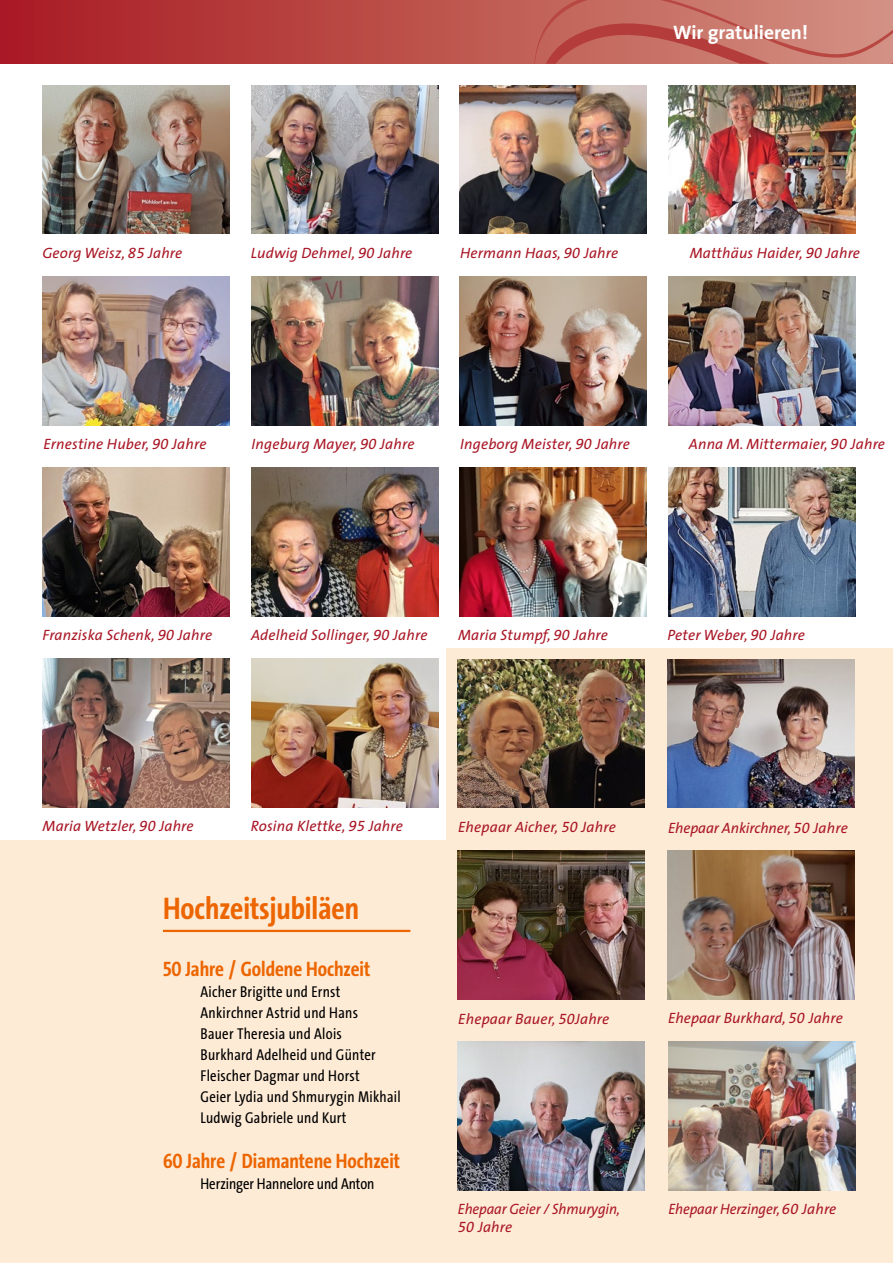
<style>
.page{position:relative;width:893px;height:1263px;background:#fff}
.page>*{position:absolute;margin:0;border:0;box-sizing:border-box;transform-origin:0 0}
.t1{font:700 31.5px "The Sans Cd LF7";color:#ec6500}
.Fließtext{font:700 21px "The Sans Cd LF7";color:#ec6500}
.Kapitel{font:700 19.5px "TS";color:#fff}
.Fließtext-2{font:15.75px "The Sans Cd LF5";letter-spacing:.02em;color:#000}
.Fließtext-3{font:15.75px "The Sans Cd LF5";color:#000}
.Bildunterschrift{font:15px "TS Sans Italic";letter-spacing:.01em;color:#a91625}
.Bildunterschrift-2{font:15px/18px "TS Sans Italic";letter-spacing:-.01em;color:#a91625;scale:.95 1}
.Bildunterschrift-3{font:15px "TS Sans Italic";letter-spacing:-.01em;color:#a91625}
</style>
<div class="page">
<svg style="left:0;top:0;width:534px;height:64px;background:#b53d3c"></svg>
<svg style="left:534px;top:0;width:359px;height:64px;background:#c77167"></svg>
<div style="left:0;top:648px;width:893px;height:615px;background:#feebd6"></div>
<div style="left:0;top:637px;width:445px;height:203px;background:#fff"></div>
<img style="left:668px;top:1042px;width:187px;height:149px">
<img style="left:668px;top:850px;width:187px;height:149px">
<img style="left:458px;top:1042px;width:187px;height:149px">
<img style="left:458px;top:850px;width:187px;height:149px">
<img style="left:458px;top:659px;width:187px;height:149px">
<img style="left:668px;top:659px;width:187px;height:149px">
<img style="left:251px;top:659px;width:187px;height:148px">
<img style="left:43px;top:659px;width:187px;height:148px">
<img style="left:668px;top:276px;width:187px;height:149px">
<img style="left:251px;top:276px;width:187px;height:149px">
<img style="left:460px;top:276px;width:187px;height:149px">
<img style="left:43px;top:276px;width:187px;height:149px">
<img style="left:668px;top:467px;width:187px;height:149px">
<img style="left:251px;top:467px;width:187px;height:149px">
<img style="left:460px;top:467px;width:187px;height:149px">
<img style="left:43px;top:467px;width:187px;height:149px">
<img style="left:668px;top:85px;width:187px;height:149px">
<img style="left:251px;top:85px;width:187px;height:149px">
<img style="left:460px;top:85px;width:187px;height:149px">
<img style="left:43px;top:85px;width:187px;height:149px">
<hr style="left:163px;top:930px;width:247px;height:2px;background:#ec6500">
<p class="Kapitel" style="left:673px;top:16px;width:136px">Wir gratulieren!</p>
<p class="Bildunterschrift" style="left:43px;top:240px;width:141px">Georg Weisz, 85 Jahre</p>
<p class="Bildunterschrift" style="left:251px;top:240px;width:163px">Ludwig Dehmel, 90 Jahre</p>
<p class="Bildunterschrift" style="left:460px;top:240px;width:160px">Hermann Haas, 90 Jahre</p>
<p class="Bildunterschrift" style="left:690px;top:240px;width:172px">Matthäus Haider, 90 Jahre</p>
<p class="Bildunterschrift" style="left:43px;top:431px;width:165px">Ernestine Huber, 90 Jahre</p>
<p class="Bildunterschrift" style="left:252px;top:431px;width:164px">Ingeburg Mayer, 90 Jahre</p>
<p class="Bildunterschrift" style="left:460px;top:431px;width:171px">Ingeborg Meister, 90 Jahre</p>
<p class="Bildunterschrift" style="left:689px;top:431px;width:198px">Anna M. Mittermaier, 90 Jahre</p>
<p class="Bildunterschrift" style="left:43px;top:623px;width:171px">Franziska Schenk, 90 Jahre</p>
<p class="Bildunterschrift" style="left:251px;top:623px;width:178px">Adelheid Sollinger, 90 Jahre</p>
<p class="Bildunterschrift" style="left:458px;top:622px;width:151px">Maria Stumpf, 90 Jahre</p>
<p class="Bildunterschrift" style="left:668px;top:622px;width:139px">Peter Weber, 90 Jahre</p>
<p class="Bildunterschrift" style="left:43px;top:813px;width:153px">Maria Wetzler, 90 Jahre</p>
<p class="Bildunterschrift" style="left:251px;top:814px;width:154px">Rosina Klettke, 95 Jahre</p>
<p class="Bildunterschrift" style="left:458px;top:814px;width:159px">Ehepaar Aicher, 50 Jahre</p>
<p class="Bildunterschrift-3" style="left:668px;top:815px;width:181px">Ehepaar Ankirchner, 50 Jahre</p>
<h1 class="t1" style="left:163px;top:892px;width:198px">Hochzeitsjubiläen</h1>
<p class="Fließtext" style="left:163px;top:958px;width:209px">50 Jahre / Goldene Hochzeit</p>
<p class="Fließtext-2" style="left:200px;top:984px;width:142px">Aicher Brigitte und Ernst</p>
<p class="Fließtext-2" style="left:200px;top:1005px;width:159px">Ankirchner Astrid und Hans</p>
<p class="Fließtext-2" style="left:200px;top:1026px;width:143px">Bauer Theresia und Alois</p>
<p class="Fließtext-2" style="left:200px;top:1047px;width:177px">Burkhard Adelheid und Günter</p>
<p class="Fließtext-2" style="left:200px;top:1068px;width:161px">Fleischer Dagmar und Horst</p>
<p class="Fließtext-2" style="left:200px;top:1089px;width:202px">Geier Lydia und Shmurygin Mikhail</p>
<p class="Fließtext-2" style="left:200px;top:1110px;width:148px">Ludwig Gabriele und Kurt</p>
<p class="Fließtext" style="left:163px;top:1150px;width:238px">60 Jahre / Diamantene Hochzeit</p>
<p class="Fließtext-3" style="left:200px;top:1176px;width:175px">Herzinger Hannelore und Anton</p>
<p class="Bildunterschrift" style="left:458px;top:1006px;width:153px">Ehepaar Bauer, 50Jahre</p>
<p class="Bildunterschrift" style="left:668px;top:1005px;width:176px">Ehepaar Burkhard, 50 Jahre</p>
<p class="Bildunterschrift-2" style="left:458px;top:1200px;width:172px">Ehepaar Geier / Shmurygin,<br>50 Jahre</p>
<p class="Bildunterschrift-2" style="left:668px;top:1200px;width:178px">Ehepaar Herzinger, 60 Jahre</p>
</div>
